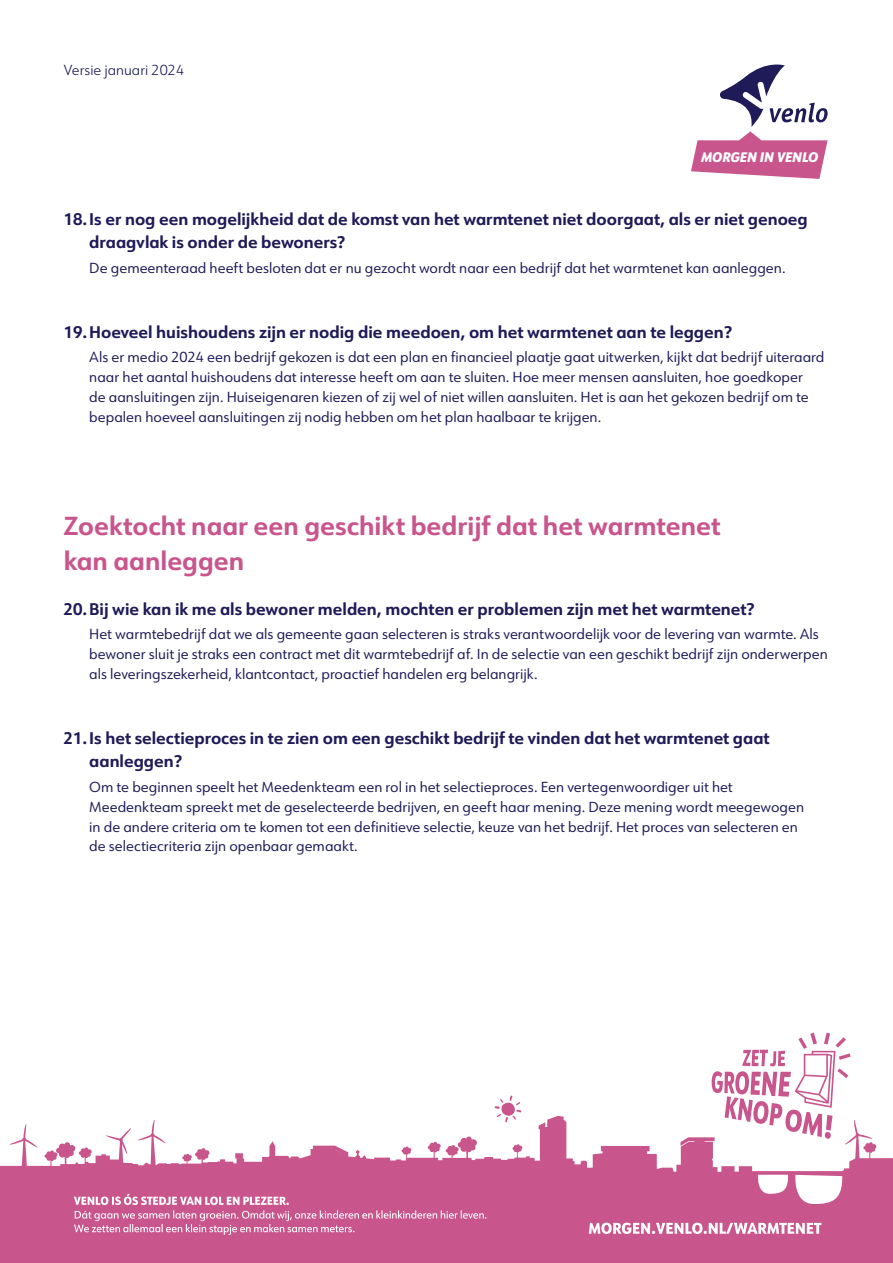
<style>
.page{position:relative;width:893px;height:1263px;background:#fff}
.page>*{position:absolute;margin:0;border:0;box-sizing:border-box;transform-origin:0 0}
.t1{font:700 25.5px/35.7px "URW Form";color:#c9558d}
.t2{font:700 16.5px/23.1px "URW Form";color:#1e1b58}
.t3{font:14.25px/20px "URW Form";color:#1e1b58}
.t4{font:300 14.25px "URW Form";color:#1e1b58}
.t5{font:italic 800 13.5px "URW Form Semi Cond";color:#fff}
</style>
<div class="page">
<svg style="left:0;top:1095px;width:893px;height:168px;fill:#c9558d"></svg>
<svg style="left:589px;top:1223px;width:232px;height:11px"></svg>
<svg style="left:712px;top:1032px;width:139px;height:107px"></svg>
<svg style="left:74px;top:1194px;width:412px;height:41px;background:#d06c9c"></svg>
<svg style="left:691px;top:65px;width:137px;height:114px"></svg>
<p class="t4" style="left:64px;top:60px;width:122px">Versie januari 2024</p>
<p class="t5" style="left:701px;top:147px;width:119px">MORGEN IN VENLO</p>
<p class="t2" style="left:89px;top:207px;width:720px;text-indent:-26px">18.Is er nog een mogelijkheid dat de komst van het warmtenet niet doorgaat, als er niet genoeg draagvlak is onder de bewoners?</p>
<p class="t3" style="left:89px;top:257px;width:698px">De gemeenteraad heeft besloten dat er nu gezocht wordt naar een bedrijf dat het warmtenet kan aanleggen.</p>
<p class="t2" style="left:64px;top:320px;width:670px">19.Hoeveel huishoudens zijn er nodig die meedoen, om het warmtenet aan te leggen?</p>
<p class="t3" style="left:89px;top:347px;width:737px">Als er medio 2024 een bedrijf gekozen is dat een plan en financieel plaatje gaat uitwerken, kijkt dat bedrijf uiteraard naar het aantal huishoudens dat interesse heeft om aan te sluiten. Hoe meer mensen aansluiten, hoe goedkoper<br>de aansluitingen zijn. Huiseigenaren kiezen of zij wel of niet willen aansluiten. Het is aan het gekozen bedrijf om te bepalen hoeveel aansluitingen zij nodig hebben om het plan haalbaar te krijgen.</p>
<h1 class="t1" style="left:64px;top:506px;width:658px">Zoektocht naar een geschikt bedrijf dat het warmtenet kan aanleggen</h1>
<p class="t2" style="left:64px;top:596px;width:692px">20.Bij wie kan ik me als bewoner melden, mochten er problemen zijn met het warmtenet?</p>
<p class="t3" style="left:89px;top:623px;width:740px">Het warmtebedrijf dat we als gemeente gaan selecteren is straks verantwoordelijk voor de levering van warmte. Als bewoner sluit je straks een contract met dit warmtebedrijf af. In de selectie van een geschikt bedrijf zijn onderwerpen als leveringszekerheid, klantcontact, proactief handelen erg belangrijk.</p>
<p class="t2" style="left:89px;top:726px;width:682px;text-indent:-26px">21.Is het selectieproces in te zien om een geschikt bedrijf te vinden dat het warmtenet gaat aanleggen?</p>
<p class="t3" style="left:89px;top:776px;width:716px">Om te beginnen speelt het Meedenkteam een rol in het selectieproces. Een vertegenwoordiger uit het Meedenkteam spreekt met de geselecteerde bedrijven, en geeft haar mening. Deze mening wordt meegewogen in de andere criteria om te komen tot een definitieve selectie, keuze van het bedrijf. Het proces van selecteren en de selectiecriteria zijn openbaar gemaakt.</p>
</div>
